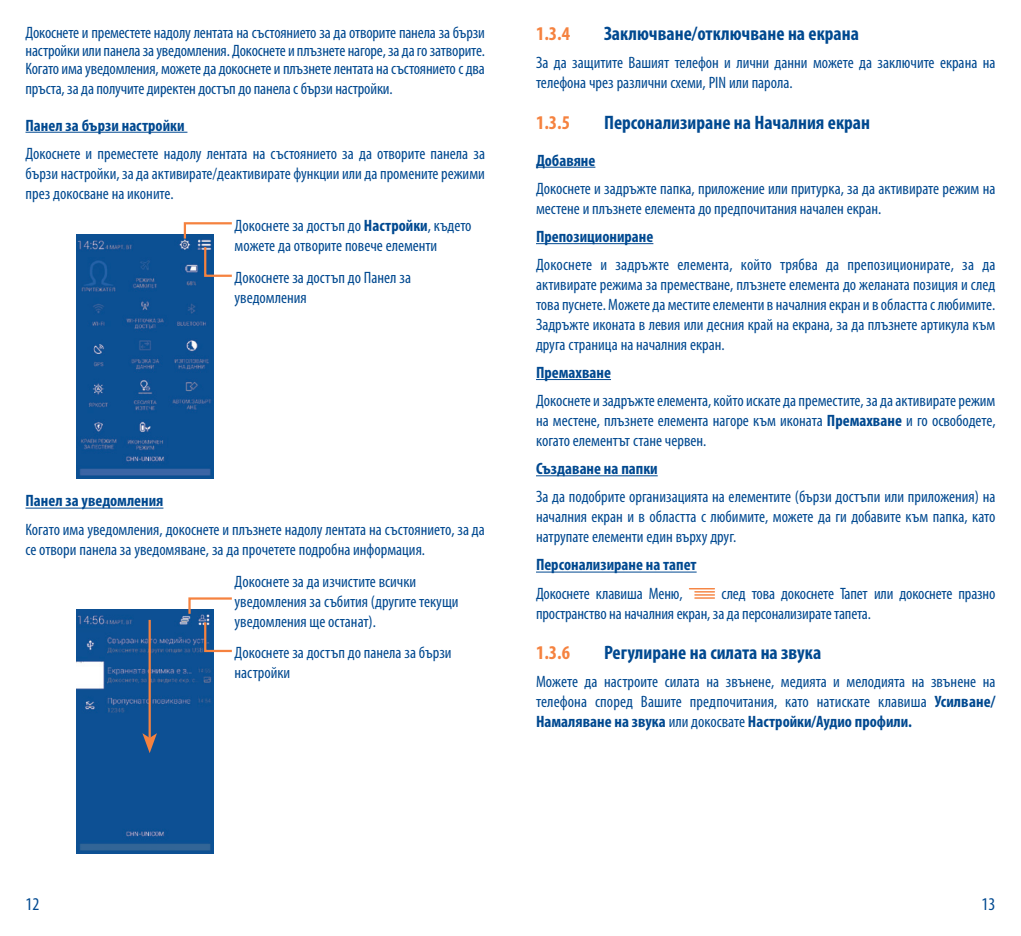
<style>
.page{position:relative;width:1021px;height:936px;background:#fff}
.page>*{position:absolute;margin:0;border:0;box-sizing:border-box;transform-origin:0 0}
.t1{font:700 condensed 19.5px "Myriad Pro";color:#014990}
.t2{font:700 condensed 19.5px "Myriad Pro";color:#f5823f}
.t3{font:condensed 18px "Myriad Pro";color:#014990}
.t4{font:condensed 16.5px/19.8px "Myriad Pro";color:#014990}
.t5{font:700 condensed 16.5px "Myriad Pro";color:#014990}
.s1{font-weight:700}
</style>
<div class="page">
<hr style="left:26px;top:132px;width:161px;height:1px;background:#014990">
<hr style="left:26px;top:507px;width:137px;height:1px;background:#014990">
<img style="left:77px;top:234px;width:137px;height:244px">
<svg style="left:183px;top:222px;width:49px;height:56px"></svg>
<img style="left:77px;top:609px;width:137px;height:244px">
<hr style="left:148px;top:620px;width:3px;height:117px;background:#f5823f">
<svg style="left:142px;top:733px;width:15px;height:20px"></svg>
<svg style="left:187px;top:597px;width:45px;height:56px"></svg>
<hr style="left:536px;top:167px;width:59px;height:1px;background:#014990">
<hr style="left:536px;top:243px;width:117px;height:1px;background:#014990">
<hr style="left:536px;top:379px;width:75px;height:1px;background:#014990">
<hr style="left:536px;top:475px;width:121px;height:1px;background:#014990">
<hr style="left:536px;top:571px;width:160px;height:1px;background:#014990">
<svg style="left:689px;top:588px;width:26px;height:10px"></svg>
<p class="t4" style="left:26px;top:23px;width:461px;line-height:18px;text-align:justify">Докоснете и преместете надолу лентата на състоянието за да отворите панела за бързи настройки или панела за уведомления. Докоснете и плъзнете нагоре, за да го затворите.<br>Когато има уведомления, можете да докоснете и плъзнете лентата на състоянието с два</p>
<p class="t4" style="left:26px;top:78px;width:368px">пръста, за да получите директен достъп до панела с бързи настройки.</p>
<p class="t5" style="left:26px;top:115px;width:160px">Панел за бързи настройки</p>
<p class="t4" style="left:26px;top:143px;width:461px;text-align:justify">Докоснете и преместете надолу лентата на състоянието за да отворите панела за бързи настройки, за да активирате/деактивирате функции или да промените режими през докосване на иконите.</p>
<p class="t4" style="left:234px;top:216px;width:238px">Докоснете за достъп до <span class="s1">Настройки</span>, където можете да отворите повече елементи</p>
<p class="t4" style="left:234px;top:267px;width:178px">Докоснете за достъп до Панел за уведомления</p>
<p class="t5" style="left:26px;top:490px;width:139px">Панел за уведомления</p>
<p class="t4" style="left:26px;top:519px;width:461px">Когато има уведомления, докоснете и плъзнете надолу лентата на състоянието, за да се отвори панела за уведомяване, за да прочетете подробна информация.</p>
<p class="t4" style="left:234px;top:571px;width:225px">Докоснете за да изчистите всички уведомления за събития (другите текущи уведомления ще останат).</p>
<p class="t4" style="left:234px;top:642px;width:218px">Докоснете за достъп до панела за бързи настройки</p>
<p class="t2" style="left:536px;top:21px;width:36px">1.3.4</p>
<p class="t1" style="left:604px;top:21px;width:256px">Заключване/отключване на екрана</p>
<p class="t4" style="left:536px;top:53px;width:461px">За да защитите Вашият телефон и лични данни можете да заключите екрана на телефона чрез различни схеми, PIN или парола.</p>
<p class="t2" style="left:536px;top:110px;width:36px">1.3.5</p>
<p class="t1" style="left:604px;top:110px;width:267px">Персонализиране на Началния екран</p>
<p class="t5" style="left:536px;top:150px;width:61px">Добавяне</p>
<p class="t4" style="left:536px;top:178px;width:461px">Докоснете и задръжте папка, приложение или притурка, за да активирате режим на местене и плъзнете елемента до предпочитания начален екран.</p>
<p class="t5" style="left:536px;top:226px;width:119px">Препозициониране</p>
<p class="t4" style="left:536px;top:255px;width:461px;text-align:justify">Докоснете и задръжте елемента, който трябва да препозиционирате, за да активирате режима за преместване, плъзнете елемента до желаната позиция и след това пуснете. Можете да местите елементи в началния екран и в областта с любимите.<br>Задръжте иконата в левия или десния край на екрана, за да плъзнете артикула към друга страница на началния екран.</p>
<p class="t5" style="left:536px;top:362px;width:76px">Премахване</p>
<p class="t4" style="left:536px;top:390px;width:461px;text-align:justify">Докоснете и задръжте елемента, който искате да преместите, за да активирате режим на местене, плъзнете елемента нагоре към иконата <span class="s1">Премахване</span> и го освободете, когато елементът стане червен.</p>
<p class="t5" style="left:536px;top:458px;width:123px">Създаване на папки</p>
<p class="t4" style="left:536px;top:487px;width:461px;text-align:justify">За да подобрите организацията на елементите (бързи достъпи или приложения) на началния екран и в областта с любимите, можете да ги добавите към папка, като натрупате елементи един върху друг.</p>
<p class="t5" style="left:536px;top:554px;width:162px">Персонализиране на тапет</p>
<p class="t4" style="left:536px;top:583px;width:148px">Докоснете клавиша Меню,</p>
<p class="t4" style="left:536px;top:583px;width:461px;text-indent:185px">след това докоснете Тапет или докоснете празно пространство на началния екран, за да персонализирате тапета.</p>
<p class="t2" style="left:536px;top:640px;width:36px">1.3.6</p>
<p class="t1" style="left:604px;top:640px;width:219px">Регулиране на силата на звука</p>
<p class="t4" style="left:536px;top:671px;width:461px;text-align:justify">Можете да настроите силата на звънене, медията и мелодията на звънене на телефона според Вашите предпочитания, като натискате клавиша <span class="s1">Усилване/ Намаляване на звука</span> или докосвате <span class="s1">Настройки/Аудио профили.</span></p>
<p class="t3" style="left:26px;top:893px;width:15px">12</p>
<p class="t3" style="left:981px;top:893px;width:15px">13</p>
</div>
